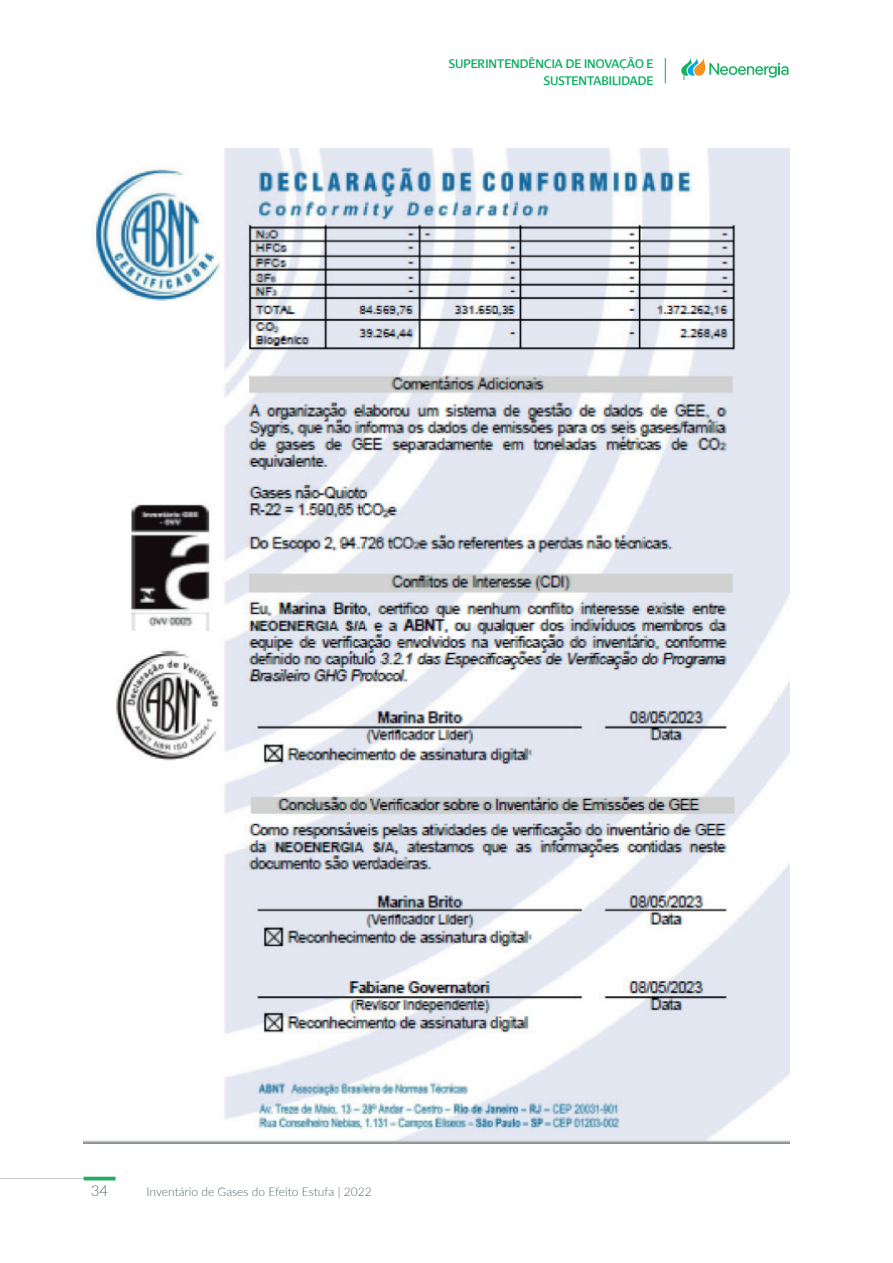
<style>
.page{position:relative;width:893px;height:1263px;background:#fff}
.page>*{position:absolute;margin:0;border:0;box-sizing:border-box;transform-origin:0 0}
.t1{font:300 15px "Lato";color:#59656d}
.t2{font:13.5px/16.2px "Dialog";color:#08ae5f;text-align:right}
.t3{font:300 12px "Lato";color:#59656d}
</style>
<div class="page">
<hr style="left:0;top:1178px;width:114px;height:1px;background:#c7c8ca">
<hr style="left:84px;top:1177px;width:32px;height:3px;background:#21af5f">
<svg style="left:665px;top:58px;width:1px;height:25px"></svg>
<svg style="left:681px;top:58px;width:107px;height:22px"></svg>
<img style="left:84px;top:149px;width:705px;height:995px">
<p class="t2" style="left:449px;top:56px;width:206px">SUPERINTENDÊNCIA DE INOVAÇÃO E<br>SUSTENTABILIDADE</p>
<p class="t1" style="left:91px;top:1180px;width:19px">34</p>
<p class="t3" style="left:146px;top:1183px;width:227px">Inventário de Gases do Efeito Estufa | 2022</p>
</div>
